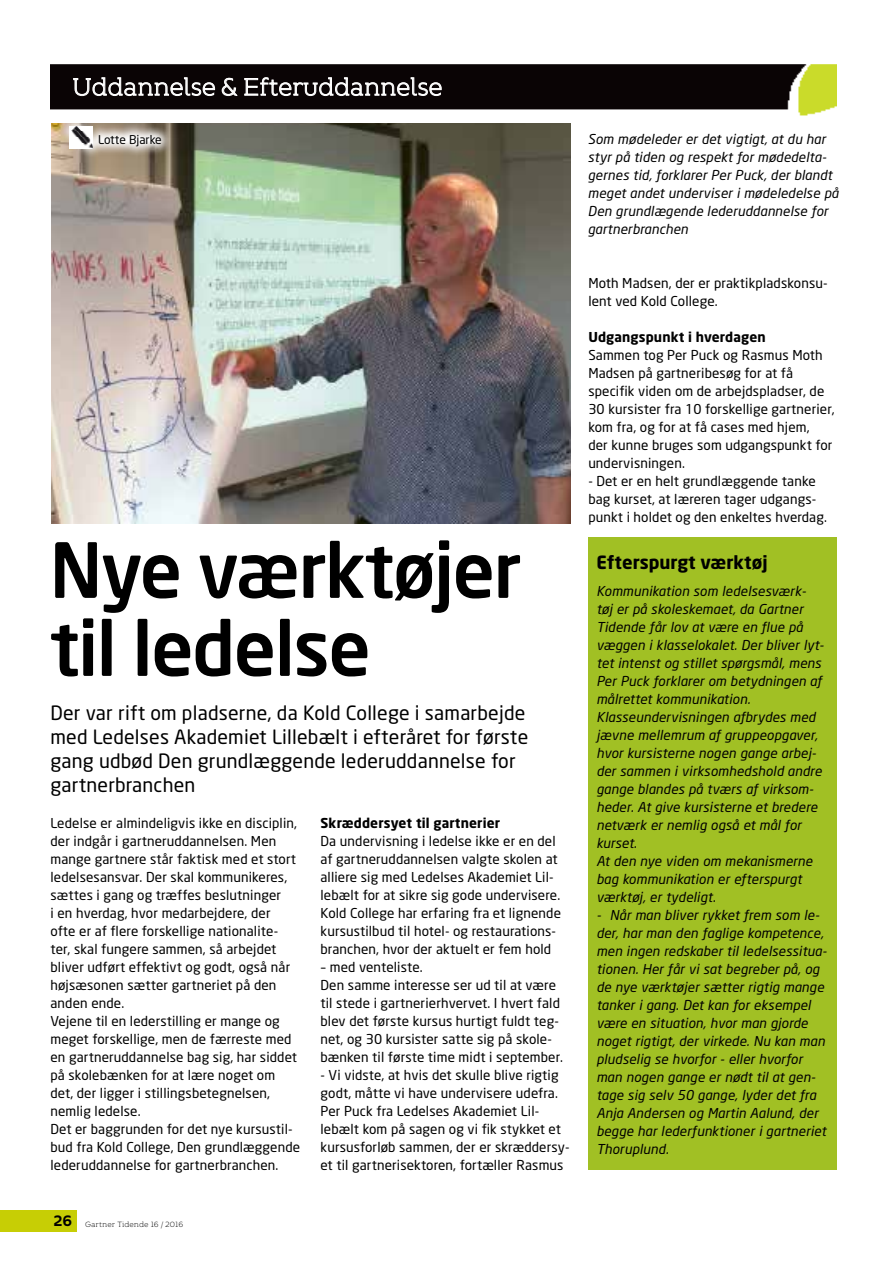
<style>
.page{position:relative;width:893px;height:1263px;background:#fff}
.page>*{position:absolute;margin:0;border:0;box-sizing:border-box;transform-origin:0 0}
.t1{font:500 75px/78px "Neo Sans";letter-spacing:-.02em;color:#000}
.t2{font:300 24px "Kontrapunkt Bob";letter-spacing:-.02em;color:#fff}
.t3{font:19.5px/24px "Neo Sans";letter-spacing:.01em;color:#000}
.t4{font:700 18px "Neo Sans";color:#000}
.t5{font:13.5px/18px "Neo Sans";letter-spacing:.01em;color:#000}
.t6{font:italic 13.5px/18px "Neo Sans";letter-spacing:.01em;color:#000}
.t7{font:700 13.5px "Neo Sans";letter-spacing:.01em;color:#000}
.t8{font:12px "Neo Sans Std";color:#000}
.t9{font:300 7.5px "Kontrapunkt Bob";color:#000}
.s1{font-weight:700;font-size:15px}
</style>
<div class="page">
<div style="left:0;top:1210px;width:77px;height:21px;background:#c7ce05"></div>
<img style="left:51px;top:123px;width:519px;height:400px">
<img style="left:51px;top:64px;width:786px;height:52px">
<svg style="left:73px;top:77px;width:142px;height:19px;background:#534f4f"></svg>
<svg style="left:222px;top:77px;width:15px;height:19px"></svg>
<svg style="left:244px;top:77px;width:198px;height:19px;background:#545050"></svg>
<svg style="left:60px;top:115px;width:112px;height:43px"></svg>
<img style="left:69px;top:126px;width:23px;height:22px">
<div style="left:588px;top:538px;width:249px;height:632px;background:#a1c024"></div>
<h2 class="t2" style="left:72px;top:74px;width:372px">Uddannelse &amp; Efteruddannelse</h2>
<p class="t8" style="left:98px;top:132px;width:65px">Lotte Bjarke</p>
<h1 class="t1" style="left:50px;top:529px;width:473px">Nye værktøjer til ledelse</h1>
<h3 class="t3" style="left:50px;top:700px;width:479px">Der var rift om pladserne, da Kold College i samarbejde med Ledelses Akademiet Lillebælt i efteråret for første gang udbød Den grundlæggende lederuddannelse for gartnerbranchen</h3>
<p class="t5" style="left:50px;top:814px;width:251px">Ledelse er almindeligvis ikke en disciplin, der indgår i gartneruddannelsen. Men mange gartnere står faktisk med et stort ledelsesansvar. Der skal kommunikeres, sættes i gang og træffes beslutninger<br>i en hverdag, hvor medarbejdere, der<br>ofte er af flere forskellige nationalite&shy;ter, skal fungere sammen, så arbejdet bliver udført effektivt og godt, også når højsæsonen sætter gartneriet på den anden ende.<br>Vejene til en lederstilling er mange og meget forskellige, men de færreste med en gartneruddannelse bag sig, har siddet på skolebænken for at lære noget om det, der ligger i stillingsbetegnelsen, nemlig ledelse.<br>Det er baggrunden for det nye kursustil&shy;bud fra Kold College, Den grundlæggende lederuddannelse for gartnerbranchen.</p>
<p class="t9" style="left:53px;top:1220px;width:131px"><span class="s1">26</span> Gartner Tidende 16 / 2016</p>
<p class="t7" style="left:320px;top:814px;width:181px">Skræddersyet til gartnerier</p>
<p class="t5" style="left:320px;top:832px;width:242px">Da undervisning i ledelse ikke er en del af gartneruddannelsen valgte skolen at alliere sig med Ledelses Akademiet Lil&shy;lebælt for at sikre sig gode undervisere.<br>Kold College har erfaring fra et lignende kursustilbud til hotel- og restaurations&shy;branchen, hvor der aktuelt er fem hold</p>
<p class="t5" style="left:320px;top:958px;width:244px">– med venteliste.<br>Den samme interesse ser ud til at være til stede i gartnerierhvervet. I hvert fald blev det første kursus hurtigt fuldt teg&shy;net, og 30 kursister satte sig på skole&shy;bænken til første time midt i september.</p>
<p class="t5" style="left:320px;top:1066px;width:251px">- Vi vidste, at hvis det skulle blive rigtig godt, måtte vi have undervisere udefra.<br>Per Puck fra Ledelses Akademiet Lil&shy;lebælt kom på sagen og vi fik stykket et kursusforløb sammen, der er skræddersy&shy;et til gartnerisektoren, fortæller Rasmus</p>
<p class="t6" style="left:588px;top:130px;width:252px">Som mødeleder er det vigtigt, at du har styr på tiden og respekt for mødedelta&shy;gernes tid, forklarer Per Puck, der blandt meget andet underviser i mødeledelse på Den grundlægende lederuddannelse for gartnerbranchen</p>
<p class="t5" style="left:588px;top:274px;width:241px">Moth Madsen, der er praktikpladskonsu&shy;lent ved Kold College.</p>
<p class="t7" style="left:588px;top:328px;width:179px">Udgangspunkt i hverdagen</p>
<p class="t5" style="left:588px;top:346px;width:248px">Sammen tog Per Puck og Rasmus Moth Madsen på gartneribesøg for at få specifik viden om de arbejdspladser, de 30 kursister fra 10 forskellige gartnerier, kom fra, og for at få cases med hjem,<br>der kunne bruges som udgangspunkt for undervisningen.</p>
<p class="t5" style="left:588px;top:472px;width:240px">- Det er en helt grundlæggende tanke bag kurset, at læreren tager udgangs&shy;punkt i holdet og den enkeltes hverdag.</p>
<h3 class="t4" style="left:596px;top:551px;width:173px">Efterspurgt værktøj</h3>
<p class="t6" style="left:596px;top:582px;width:229px">Kommunikation som ledelsesværk&shy;tøj er på skoleskemaet, da Gartner<br>Tidende får lov at være en flue på væggen i klasselokalet. Der bliver lyt&shy;tet intenst og stillet spørgsmål, mens<br>Per Puck forklarer om betydningen af målrettet kommunikation.<br>Klasseundervisningen afbrydes med jævne mellemrum af gruppeopgaver, hvor kursisterne nogen gange arbej&shy;der sammen i virksomhedshold andre gange blandes på tværs af virksom&shy;heder. At give kursisterne et bredere netværk er nemlig også et mål for kurset.<br>At den nye viden om mekanismerne bag kommunikation er efterspurgt værktøj, er tydeligt.</p>
<p class="t6" style="left:596px;top:906px;width:232px">- Når man bliver rykket frem som le&shy;der, har man den faglige kompetence, men ingen redskaber til ledelsessitua&shy;tionen. Her får vi sat begreber på, og de nye værktøjer sætter rigtig mange tanker i gang. Det kan for eksempel være en situation, hvor man gjorde noget rigtigt, der virkede. Nu kan man pludselig se hvorfor - eller hvorfor man nogen gange er nødt til at gen&shy;tage sig selv 50 gange, lyder det fra Anja Andersen og Martin Aalund, der begge har lederfunktioner i gartneriet Thoruplund.</p>
</div>
